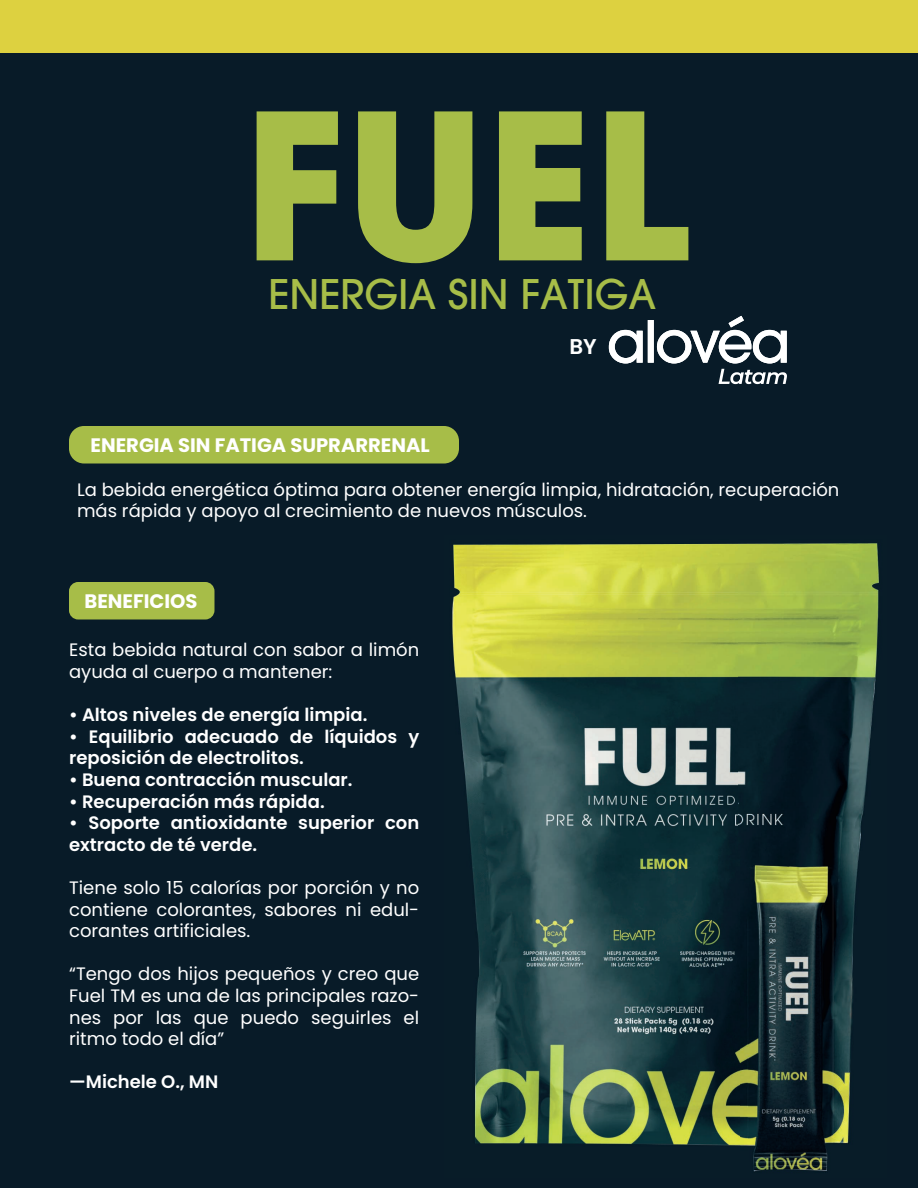
<style>
.page{position:relative;width:918px;height:1188px;background:#081b28}
.page>*{position:absolute;margin:0;border:0;box-sizing:border-box;transform-origin:0 0}
.t1{font:700 201.3px "ITC Avant Garde Pro";color:#a7bd48}
.t2{font:500 40.5px "ITC Avant Garde Pro";color:#a7bd48}
.t3{font:600 21.3px "Poppins";color:#fff}
.t4{font:700 19.5px "Poppins";color:#fff}
.t5{font:18px/21.6px "Poppins";color:#fff}
.t6{font:600 18px/21.6px "Poppins";color:#fff}
</style>
<div class="page">
<div style="left:69px;top:426px;width:390px;height:38px;background:#a7bd48;border-radius:15px"></div>
<div style="left:69px;top:582px;width:145px;height:38px;background:#a7bd48;border-radius:9px"></div>
<div style="left:0;top:0;width:918px;height:52px;background:#ddd140"></div>
<svg style="left:609px;top:316px;width:178px;height:47px"></svg>
<svg style="left:719px;top:369px;width:68px;height:15px"></svg>
<img style="left:452px;top:543px;width:427px;height:629px">
<h1 class="t1" style="left:243px;top:52px;width:448px">FUEL</h1>
<h2 class="t2" style="left:269px;top:269px;width:389px">ENERGIA SIN FATIGA</h2>
<p class="t3" style="left:570px;top:334px;width:29px">BY</p>
<p class="t4" style="left:91px;top:434px;width:341px">ENERGIA SIN FATIGA SUPRARRENAL</p>
<p class="t5" style="left:77px;top:479px;width:764px">La bebida energética óptima para obtener energía limpia, hidratación, recuperación más rápida y apoyo al crecimiento de nuevos músculos.</p>
<p class="t4" style="left:85px;top:590px;width:114px">BENEFICIOS</p>
<p class="t5" style="left:69px;top:639px;width:352px">Esta bebida natural con sabor a limón ayuda al cuerpo a mantener:</p>
<p class="t6" style="left:69px;top:704px;width:300px">• Altos niveles de energía limpia.</p>
<p class="t6" style="left:69px;top:726px;width:352px">• Equilibrio adecuado de líquidos y reposición de electrolitos.</p>
<p class="t6" style="left:69px;top:769px;width:285px">• Buena contracción muscular.</p>
<p class="t6" style="left:69px;top:791px;width:257px">• Recuperación más rápida.</p>
<p class="t6" style="left:69px;top:812px;width:352px">• Soporte antioxidante superior con extracto de té verde.</p>
<p class="t5" style="left:69px;top:877px;width:352px;text-align:justify">Tiene solo 15 calorías por porción y no contiene colorantes, sabores ni edul&shy;corantes artificiales.</p>
<p class="t5" style="left:69px;top:963px;width:352px;text-align:justify">“Tengo dos hijos pequeños y creo que Fuel TM es una de las principales razo&shy;nes por las que puedo seguirles el ritmo todo el día”</p>
<p class="t6" style="left:69px;top:1071px;width:151px">—Michele O., MN</p>
</div>
